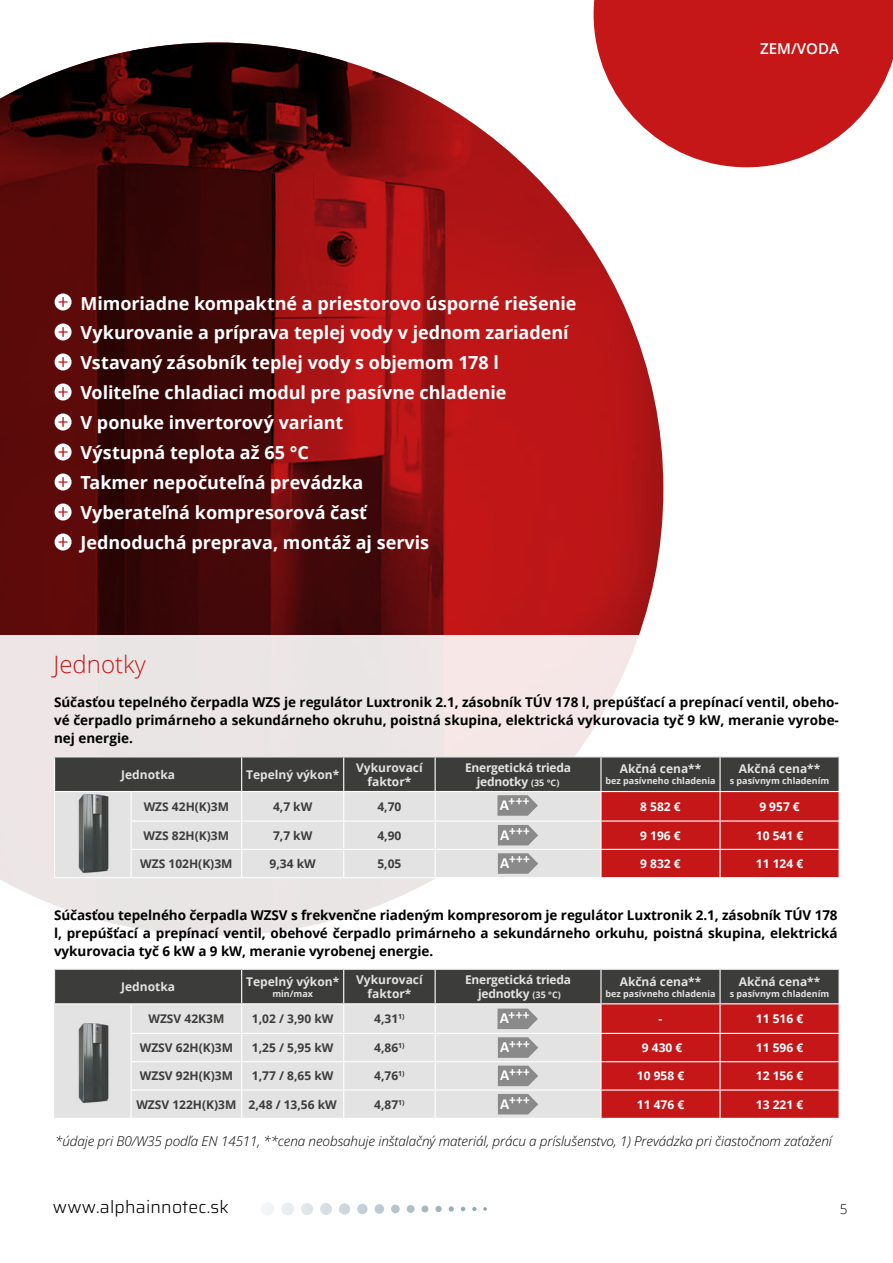
<style>
.page{position:relative;width:893px;height:1263px;background:#fff}
.page>*{position:absolute;margin:0;border:0;box-sizing:border-box;transform-origin:0 0}
.t1{font:300 24px "Open Sans";color:#c51718}
.t2{font:700 18px/29.8px "Open Sans";color:#fff}
.t3{font:300 17.55px "Saira";letter-spacing:.01em;color:#000}
.t4{font:600 15px "Open Sans";color:#fff}
.t5{font:700 13.5px/18px "Open Sans";letter-spacing:-.005em;color:#000;text-align:justify}
.t6{font:italic 300 13.5px "Open Sans";letter-spacing:-.01em;color:#000}
.t7{font:700 13.5px "Calibri";color:#fff}
.t8{font:300 13.5px "Open Sans";color:#000}
.t9{font:700 12px "Open Sans";color:#3c3c3b}
.t10{font:700 12px/14.4px "Open Sans";color:#e3e3e3;text-align:center}
.t11{font:700 12px "Open Sans";color:#fff}
.t12{font:700 12px/14.4px "Open Sans";letter-spacing:-.02em;color:#e3e3e3;text-align:center}
.t13{font:700 9px "Open Sans";color:#e3e3e3}
.s1{font-size:9px}
.s2{font-size:15.45px}
</style>
<div class="page">
<img style="left:0;top:43px;width:663px;height:592px">
<svg style="left:594px;top:0;width:299px;height:167px;fill:#c51718"></svg>
<svg style="left:262px;top:1203px;width:225px;height:12px"></svg>
<div style="left:55px;top:293px;width:17px;height:17px;background:#fff;border-radius:50%"></div>
<svg style="left:59px;top:297px;width:9px;height:10px"></svg>
<div style="left:55px;top:323px;width:17px;height:17px;background:#fff;border-radius:50%"></div>
<svg style="left:59px;top:327px;width:9px;height:10px"></svg>
<div style="left:55px;top:353px;width:17px;height:17px;background:#fff;border-radius:50%"></div>
<svg style="left:59px;top:357px;width:9px;height:10px"></svg>
<div style="left:55px;top:383px;width:17px;height:17px;background:#fff;border-radius:50%"></div>
<svg style="left:59px;top:387px;width:9px;height:10px"></svg>
<div style="left:55px;top:413px;width:17px;height:17px;background:#fff;border-radius:50%"></div>
<svg style="left:59px;top:417px;width:9px;height:10px"></svg>
<div style="left:55px;top:443px;width:17px;height:17px;background:#fff;border-radius:50%"></div>
<svg style="left:59px;top:447px;width:9px;height:10px"></svg>
<div style="left:55px;top:473px;width:17px;height:17px;background:#fff;border-radius:50%"></div>
<svg style="left:59px;top:477px;width:9px;height:10px"></svg>
<div style="left:55px;top:503px;width:17px;height:17px;background:#fff;border-radius:50%"></div>
<svg style="left:59px;top:507px;width:9px;height:10px"></svg>
<div style="left:55px;top:533px;width:17px;height:17px;background:#fff;border-radius:50%"></div>
<svg style="left:59px;top:537px;width:9px;height:10px"></svg>
<svg style="left:0;top:635px;width:639px;height:301px;fill:#eee6e6"></svg>
<div style="left:55px;top:757px;width:187px;height:34px;background:#3c3c3b"></div>
<div style="left:55px;top:792px;width:186px;height:85px;background:#e3e3e3"></div>
<hr style="left:54px;top:756px;width:77px;height:1px;background:#e8ebf0">
<hr style="left:131px;top:756px;width:111px;height:1px;background:#e8ebf0">
<hr style="left:242px;top:756px;width:102px;height:1px;background:#e8ebf0">
<hr style="left:344px;top:756px;width:91px;height:1px;background:#e8ebf0">
<hr style="left:435px;top:756px;width:166px;height:1px;background:#e8ebf0">
<hr style="left:601px;top:756px;width:119px;height:1px;background:#e8ebf0">
<hr style="left:720px;top:756px;width:120px;height:1px;background:#e8ebf0">
<hr style="left:131px;top:849px;width:111px;height:1px;background:#fff">
<hr style="left:54px;top:877px;width:77px;height:1px;background:#fff">
<hr style="left:131px;top:877px;width:111px;height:1px;background:#fff">
<hr style="left:54px;top:791px;width:77px;height:1px;background:#fff">
<hr style="left:131px;top:791px;width:111px;height:1px;background:#fff">
<hr style="left:131px;top:820px;width:111px;height:2px;background:#fff">
<svg style="left:131px;top:792px;width:1px;height:85px"></svg>
<hr style="left:54px;top:757px;width:1px;height:34px;background:#fff">
<svg style="left:54px;top:792px;width:1px;height:85px"></svg>
<svg style="left:241px;top:757px;width:598px;height:121px;background:#ab7c7c"></svg>
<div style="left:55px;top:969px;width:187px;height:35px;background:#3c3c3b"></div>
<div style="left:55px;top:1004px;width:186px;height:114px;background:#e3e3e3"></div>
<hr style="left:54px;top:969px;width:77px;height:1px;background:#e8ebf0">
<hr style="left:54px;top:970px;width:1px;height:33px;background:#e8ebf0">
<hr style="left:131px;top:969px;width:111px;height:1px;background:#e8ebf0">
<hr style="left:720px;top:969px;width:120px;height:1px;background:#e8ebf0">
<hr style="left:131px;top:1061px;width:111px;height:1px;background:#fff">
<hr style="left:131px;top:1089px;width:111px;height:1px;background:#fff">
<hr style="left:54px;top:1003px;width:77px;height:1px;background:#fff">
<hr style="left:131px;top:1003px;width:111px;height:1px;background:#fff">
<hr style="left:131px;top:1033px;width:111px;height:1px;background:#fff">
<svg style="left:54px;top:1004px;width:1px;height:114px"></svg>
<svg style="left:131px;top:1004px;width:1px;height:114px"></svg>
<svg style="left:241px;top:969px;width:598px;height:149px;background:#b38081"></svg>
<img style="left:76px;top:792px;width:35px;height:84px">
<img style="left:76px;top:1020px;width:35px;height:85px">
<p class="t2" style="left:81px;top:289px;width:497px">Mimoriadne kompaktné a priestorovo úsporné riešenie Vykurovanie a príprava teplej vody v jednom zariadení Vstavaný zásobník teplej vody s objemom 178 l Voliteľne chladiaci modul pre pasívne chladenie<br>V ponuke invertorový variant<br>Výstupná teplota až 65 °C<br>Takmer nepočuteľná prevádzka<br>Vyberateľná kompresorová časť<br>Jednoduchá preprava, montáž aj servis</p>
<p class="t4" style="left:760px;top:38px;width:80px">ZEM/VODA</p>
<h1 class="t1" style="left:53px;top:648px;width:94px">Jednotky</h1>
<p class="t5" style="left:54px;top:692px;width:786px">Súčasťou tepelného čerpadla WZS je regulátor Luxtronik 2.1, zásobník TÚV 178 l, prepúšťací a prepínací ventil, obeho&shy;vé čerpadlo primárneho a sekundárneho okruhu, poistná skupina, elektrická vykurovacia tyč 9 kW, meranie vyrobe&shy;nej energie.</p>
<p class="t10" style="left:121px;top:767px;width:55px">Jednotka</p>
<p class="t10" style="left:246px;top:767px;width:95px">Tepelný výkon*</p>
<p class="t10" style="left:356px;top:760px;width:68px">Vykurovací faktor*</p>
<p class="t12" style="left:465px;top:760px;width:108px">Energetická trieda jednotky <span class="s1">(35 °C)</span></p>
<p class="t10" style="left:620px;top:761px;width:83px">Akčná cena**</p>
<p class="t10" style="left:739px;top:761px;width:83px">Akčná cena**</p>
<p class="t13" style="left:730px;top:775px;width:101px">s pasívnym chladením</p>
<p class="t13" style="left:605px;top:775px;width:112px">bez pasívneho chladenia</p>
<p class="t7" style="left:500px;top:792px;width:31px"><span class="s2">A</span>+++</p>
<p class="t9" style="left:144px;top:798px;width:87px">WZS 42H(K)3M</p>
<p class="t9" style="left:273px;top:798px;width:41px">4,7 kW</p>
<p class="t9" style="left:377px;top:798px;width:26px">4,70</p>
<p class="t11" style="left:640px;top:798px;width:42px">8 582 €</p>
<p class="t11" style="left:759px;top:798px;width:42px">9 957 €</p>
<p class="t9" style="left:144px;top:827px;width:87px">WZS 82H(K)3M</p>
<p class="t9" style="left:273px;top:827px;width:41px">7,7 kW</p>
<p class="t9" style="left:377px;top:827px;width:26px">4,90</p>
<p class="t7" style="left:500px;top:822px;width:31px"><span class="s2">A</span>+++</p>
<p class="t11" style="left:640px;top:827px;width:42px">9 196 €</p>
<p class="t11" style="left:756px;top:827px;width:49px">10 541 €</p>
<p class="t9" style="left:140px;top:855px;width:94px">WZS 102H(K)3M</p>
<p class="t9" style="left:270px;top:855px;width:48px">9,34 kW</p>
<p class="t9" style="left:377px;top:855px;width:26px">5,05</p>
<p class="t7" style="left:500px;top:850px;width:31px"><span class="s2">A</span>+++</p>
<p class="t11" style="left:640px;top:855px;width:42px">9 832 €</p>
<p class="t11" style="left:756px;top:855px;width:49px">11 124 €</p>
<p class="t5" style="left:54px;top:905px;width:785px">Súčasťou tepelného čerpadla WZSV s frekvenčne riadeným kompresorom je regulátor Luxtronik 2.1, zásobník TÚV 178 l, prepúšťací a prepínací ventil, obehové čerpadlo primárneho a sekundárneho orkuhu, poistná skupina, elektrická vykurovacia tyč 6 kW a 9 kW, meranie vyrobenej energie.</p>
<p class="t10" style="left:121px;top:979px;width:55px">Jednotka</p>
<p class="t10" style="left:246px;top:974px;width:95px">Tepelný výkon*</p>
<p class="t10" style="left:356px;top:972px;width:68px">Vykurovací faktor*</p>
<p class="t12" style="left:465px;top:972px;width:108px">Energetická trieda jednotky <span class="s1">(35 °C)</span></p>
<p class="t10" style="left:620px;top:974px;width:83px">Akčná cena**</p>
<p class="t10" style="left:739px;top:974px;width:83px">Akčná cena**</p>
<p class="t13" style="left:730px;top:987px;width:101px">s pasívnym chladením</p>
<p class="t13" style="left:605px;top:987px;width:112px">bez pasívneho chladenia</p>
<p class="t13" style="left:272px;top:987px;width:42px">min/max</p>
<p class="t7" style="left:500px;top:1006px;width:31px"><span class="s2">A</span>+++</p>
<p class="t9" style="left:148px;top:1010px;width:77px">WZSV 42K3M</p>
<p class="t9" style="left:252px;top:1010px;width:83px">1,02 / 3,90 kW</p>
<p class="t9" style="left:374px;top:1010px;width:32px">4,31<sup>1)</sup></p>
<p class="t11" style="left:659px;top:1010px;width:5px">-</p>
<p class="t11" style="left:756px;top:1010px;width:49px">11 516 €</p>
<p class="t9" style="left:140px;top:1039px;width:95px">WZSV 62H(K)3M</p>
<p class="t9" style="left:252px;top:1039px;width:83px">1,25 / 5,95 kW</p>
<p class="t9" style="left:374px;top:1039px;width:32px">4,86<sup>1)</sup></p>
<p class="t7" style="left:500px;top:1034px;width:31px"><span class="s2">A</span>+++</p>
<p class="t11" style="left:642px;top:1039px;width:42px">9 430 €</p>
<p class="t11" style="left:756px;top:1039px;width:49px">11 596 €</p>
<p class="t9" style="left:140px;top:1068px;width:95px">WZSV 92H(K)3M</p>
<p class="t9" style="left:252px;top:1068px;width:83px">1,77 / 8,65 kW</p>
<p class="t9" style="left:374px;top:1068px;width:32px">4,76<sup>1)</sup></p>
<p class="t7" style="left:500px;top:1063px;width:31px"><span class="s2">A</span>+++</p>
<p class="t11" style="left:637px;top:1068px;width:49px">10 958 €</p>
<p class="t11" style="left:756px;top:1068px;width:49px">12 156 €</p>
<p class="t9" style="left:136px;top:1096px;width:202px">WZSV 122H(K)3M 2,48 / 13,56 kW</p>
<p class="t9" style="left:374px;top:1096px;width:32px">4,87<sup>1)</sup></p>
<p class="t7" style="left:500px;top:1091px;width:31px"><span class="s2">A</span>+++</p>
<p class="t11" style="left:637px;top:1096px;width:49px">11 476 €</p>
<p class="t11" style="left:756px;top:1096px;width:49px">13 221 €</p>
<p class="t6" style="left:55px;top:1132px;width:778px">*údaje pri B0/W35 podľa EN 14511, **cena neobsahuje inštalačný materiál, prácu a príslušenstvo, 1) Prevádzka pri čiastočnom zaťažení</p>
<p class="t3" style="left:53px;top:1193px;width:177px">www.alphainnotec.sk</p>
<p class="t8" style="left:840px;top:1200px;width:9px">5</p>
</div>
